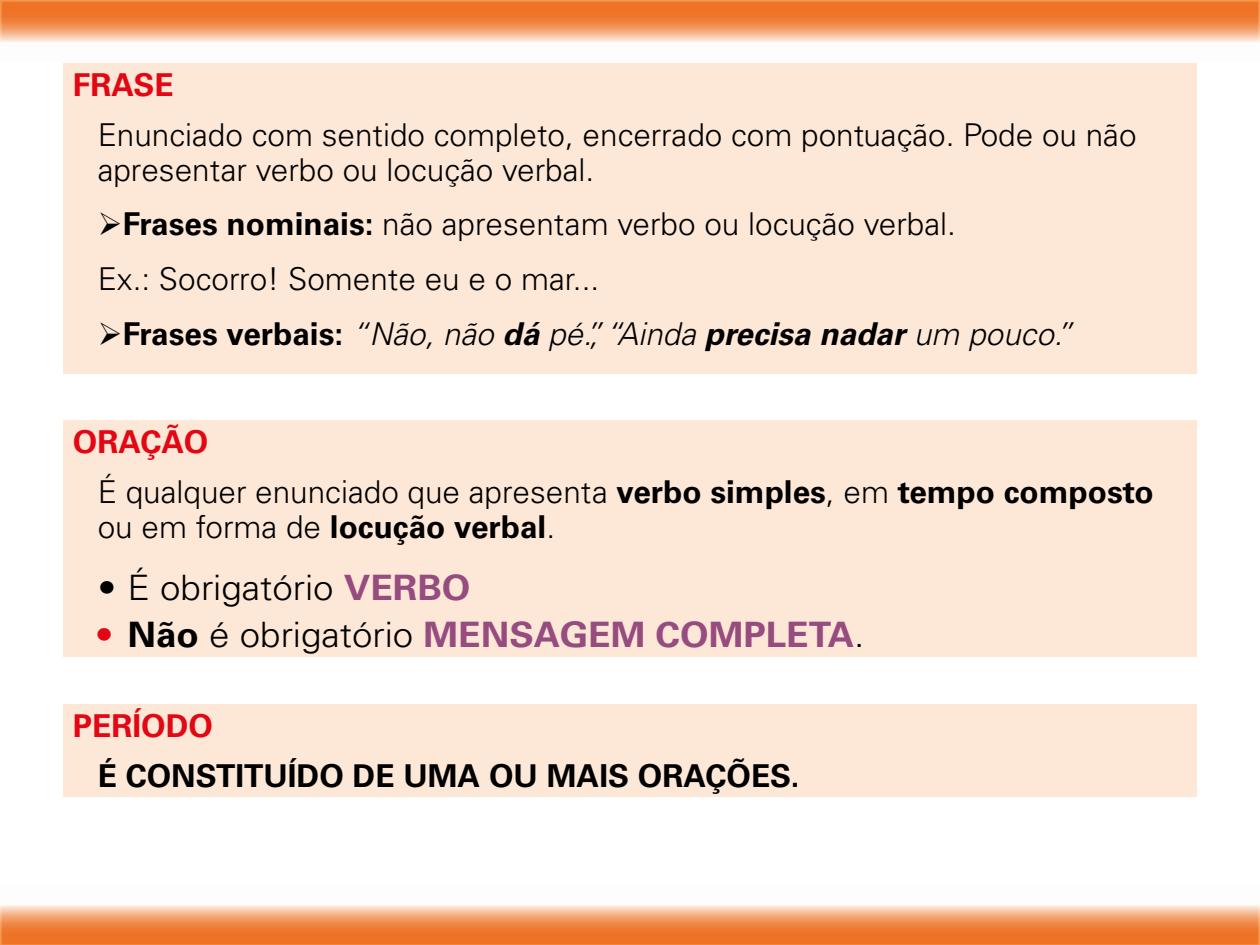
<style>
.page{position:relative;width:1260px;height:945px;background:#fff}
.page>*{position:absolute;margin:0;border:0;box-sizing:border-box;transform-origin:0 0}
.t1{font:700 35px "Univers LT Std";color:#964c7f;scale:1.05 1}
.t2{font:300 35px "Univers LT Std";color:#000;scale:1.05 1}
.t3{font:300 31.5px/35px "Univers LT Std";color:#000}
.t4{font:italic 300 31.5px "Univers LT Std";color:#000}
.t5{font:700 31.5px "Univers LT Std";color:#000}
.t6{font:700 31.5px "Univers LT Std";color:#e30613}
.s1{font-weight:700}
.s2{font-weight:700;font-style:normal}
.s3{font-weight:700;color:#e30613}
.s4{font-weight:300}
.s5{font-weight:700;color:#964c7f}
.s6{color:#e30613}
.s7{color:#000}
.s8{font-weight:300;color:#000}
</style>
<div class="page">
<svg style="left:0;top:0;width:1260px;height:42px;background:#f19459"></svg>
<svg style="left:0;top:905px;width:1260px;height:40px;background:#f1955c"></svg>
<div style="left:63px;top:63px;width:1134px;height:310px;background:#fde8d8"></div>
<div style="left:63px;top:420px;width:1134px;height:237px;background:#fde8d8"></div>
<div style="left:63px;top:704px;width:1134px;height:93px;background:#fde8d8"></div>
<p class="t6" style="left:73px;top:66px;width:102px">FRASE</p>
<p class="t3" style="left:98px;top:117px;width:1040px">Enunciado com sentido completo, encerrado com pontuação. Pode ou não apresentar verbo ou locução verbal.</p>
<p class="t3" style="left:98px;top:197px;width:860px;line-height:54.8px">➢<span class="s1">Frases nominais:</span> não apresentam verbo ou locução verbal.<br>Ex.: Socorro! Somente eu e o mar...</p>
<p class="t4" style="left:98px;top:315px;width:977px">➢<span class="s2">Frases verbais:</span> “Não, não <span class="s1">dá</span> pé.”, “Ainda <span class="s1">precisa nadar</span> um pouco.”</p>
<p class="t3" style="left:98px;top:417px;width:1058px;line-height:49.9px;text-indent:-25px"><span class="s3">ORAÇÃO<br></span>É qualquer enunciado que apresenta <span class="s1">verbo simples</span>, em <span class="s1">tempo composto</span></p>
<p class="t5" style="left:98px;top:508px;width:459px"><span class="s4">ou em forma de</span> locução verbal<span class="s4">.</span></p>
<p class="t2" style="left:98px;top:566px;width:357px">• É obrigatório <span class="s5">VERBO</span></p>
<p class="t1" style="left:98px;top:614px;width:732px"><span class="s6">•</span> <span class="s7">Não</span> <span class="s8">é obrigatório</span> MENSAGEM COMPLETA<span class="s8">.</span></p>
<p class="t6" style="left:73px;top:708px;width:142px">PERÍODO</p>
<p class="t5" style="left:98px;top:757px;width:703px">É CONSTITUÍDO DE UMA OU MAIS ORAÇÕES.</p>
</div>
